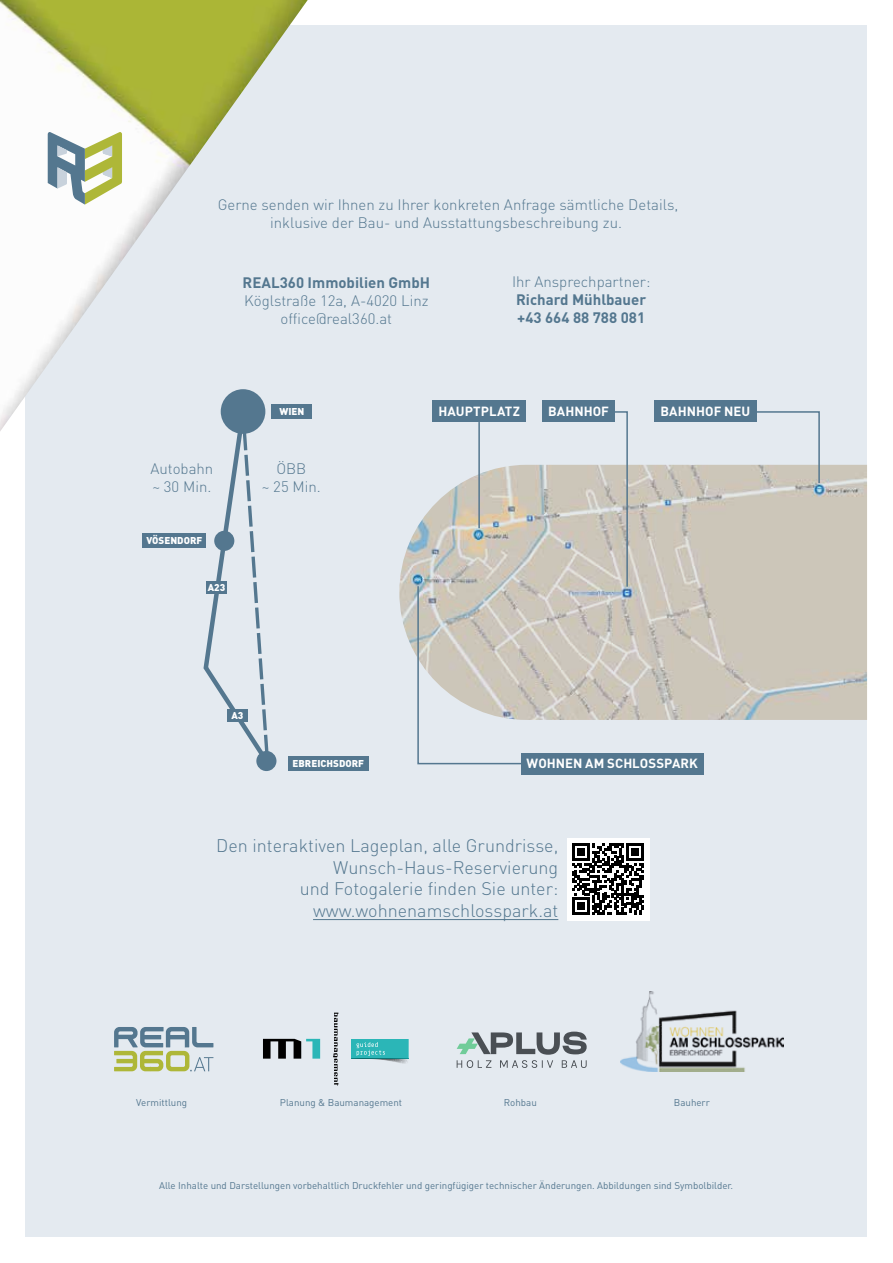
<style>
.page{position:relative;width:893px;height:1263px;background:#fff}
.page>*{position:absolute;margin:0;border:0;box-sizing:border-box;transform-origin:0 0}
.t1{font:300 18px/21.6px "DIN";color:#54778f;text-align:right}
.t2{font:300 15px/18px "DIN";color:#54778f;text-align:center}
.t3{font:700 15px/18px "DIN";color:#54778f}
.t4{font:700 13.2px "DIN";letter-spacing:.005em;color:#fff}
.t5{font:900 9.9px "DIN";color:#fff}
.t6{font:9.75px "DIN";color:#54778f}
</style>
<div class="page">
<div style="left:25px;top:26px;width:842px;height:1211px;background:#e4eaf0"></div>
<hr style="left:313px;top:919px;width:245px;height:1px;background:#54778f">
<img style="left:0;top:0;width:308px;height:431px">
<svg style="left:48px;top:131px;width:74px;height:74px;background:#b8c4ab"></svg>
<div style="left:567px;top:838px;width:82px;height:83px;background:#fff"></div>
<svg style="left:572px;top:843px;width:72px;height:72px"></svg>
<svg style="left:114px;top:1027px;width:99px;height:44px"></svg>
<img style="left:620px;top:992px;width:164px;height:79px">
<svg style="left:333px;top:1012px;width:5px;height:74px"></svg>
<svg style="left:263px;top:1039px;width:57px;height:20px"></svg>
<div style="left:351px;top:1039px;width:58px;height:20px;background:#6bc9cb"></div>
<svg style="left:457px;top:1031px;width:130px;height:37px"></svg>
<div style="left:221px;top:389px;width:44px;height:45px;background:#54778f;border-radius:50%"></div>
<div style="left:256px;top:751px;width:20px;height:20px;background:#54778f;border-radius:50%"></div>
<div style="left:272px;top:404px;width:40px;height:15px;background:#54778f"></div>
<div style="left:288px;top:756px;width:81px;height:15px;background:#54778f"></div>
<div style="left:142px;top:533px;width:64px;height:15px;background:#54778f"></div>
<img style="left:399px;top:465px;width:468px;height:255px">
<div style="left:654px;top:400px;width:103px;height:22px;background:#54778f"></div>
<div style="left:432px;top:400px;width:94px;height:22px;background:#54778f"></div>
<div style="left:521px;top:753px;width:183px;height:21px;background:#54778f"></div>
<svg style="left:555px;top:411px;width:74px;height:177px"></svg>
<svg style="left:417px;top:585px;width:107px;height:180px"></svg>
<svg style="left:754px;top:411px;width:67px;height:74px"></svg>
<hr style="left:478px;top:422px;width:2px;height:106px;background:#54778f">
<svg style="left:201px;top:406px;width:72px;height:361px"></svg>
<div style="left:542px;top:400px;width:73px;height:22px;background:#54778f"></div>
<svg style="left:351px;top:1039px;width:57px;height:25px"></svg>
<hr style="left:351px;top:1058px;width:58px;height:1px;background:#2bb6b7">
<p class="t2" style="left:218px;top:195px;width:462px">Gerne senden wir Ihnen zu Ihrer konkreten Anfrage sämtliche Details, inklusive der Bau- und Ausstattungsbeschreibung zu.</p>
<p class="t3" style="left:243px;top:273px;width:189px">REAL360 Immobilien GmbH</p>
<p class="t2" style="left:244px;top:291px;width:186px">Köglstraße 12a, A-4020 Linz office@real360.at</p>
<p class="t2" style="left:512px;top:273px;width:140px">Ihr Ansprechpartner:</p>
<p class="t3" style="left:516px;top:290px;width:132px">Richard Mühlbauer +43 664 88 788 081</p>
<p class="t5" style="left:279px;top:405px;width:26px">WIEN</p>
<p class="t2" style="left:150px;top:459px;width:64px;text-align:left">Autobahn ~ 30 Min.</p>
<p class="t2" style="left:262px;top:459px;width:61px">ÖBB<br>~ 25 Min.</p>
<p class="t5" style="left:146px;top:534px;width:57px">VÖSENDORF</p>
<p class="t5" style="left:208px;top:581px;width:19px">A23</p>
<p class="t4" style="left:438px;top:402px;width:83px">HAUPTPLATZ</p>
<p class="t4" style="left:661px;top:402px;width:91px">BAHNHOF NEU</p>
<p class="t4" style="left:548px;top:402px;width:62px">BAHNHOF</p>
<p class="t5" style="left:232px;top:709px;width:13px">A3</p>
<p class="t5" style="left:293px;top:757px;width:73px">EBREICHSDORF</p>
<p class="t4" style="left:527px;top:755px;width:173px">WOHNEN AM SCHLOSSPARK</p>
<p class="t1" style="left:216px;top:835px;width:344px">Den interaktiven Lageplan, alle Grundrisse, Wunsch-Haus-Reservierung<br>und Fotogalerie finden Sie unter: www.wohnenamschlosspark.at</p>
<p class="t6" style="left:136px;top:1096px;width:52px">Vermittlung</p>
<p class="t6" style="left:280px;top:1096px;width:124px">Planung &amp; Baumanagement</p>
<p class="t6" style="left:504px;top:1096px;width:34px">Rohbau</p>
<p class="t6" style="left:674px;top:1096px;width:37px">Bauherr</p>
<p class="t6" style="left:159px;top:1179px;width:575px">Alle Inhalte und Darstellungen vorbehaltlich Druckfehler und geringfügiger technischer Änderungen. Abbildungen sind Symbolbilder.</p>
</div>
